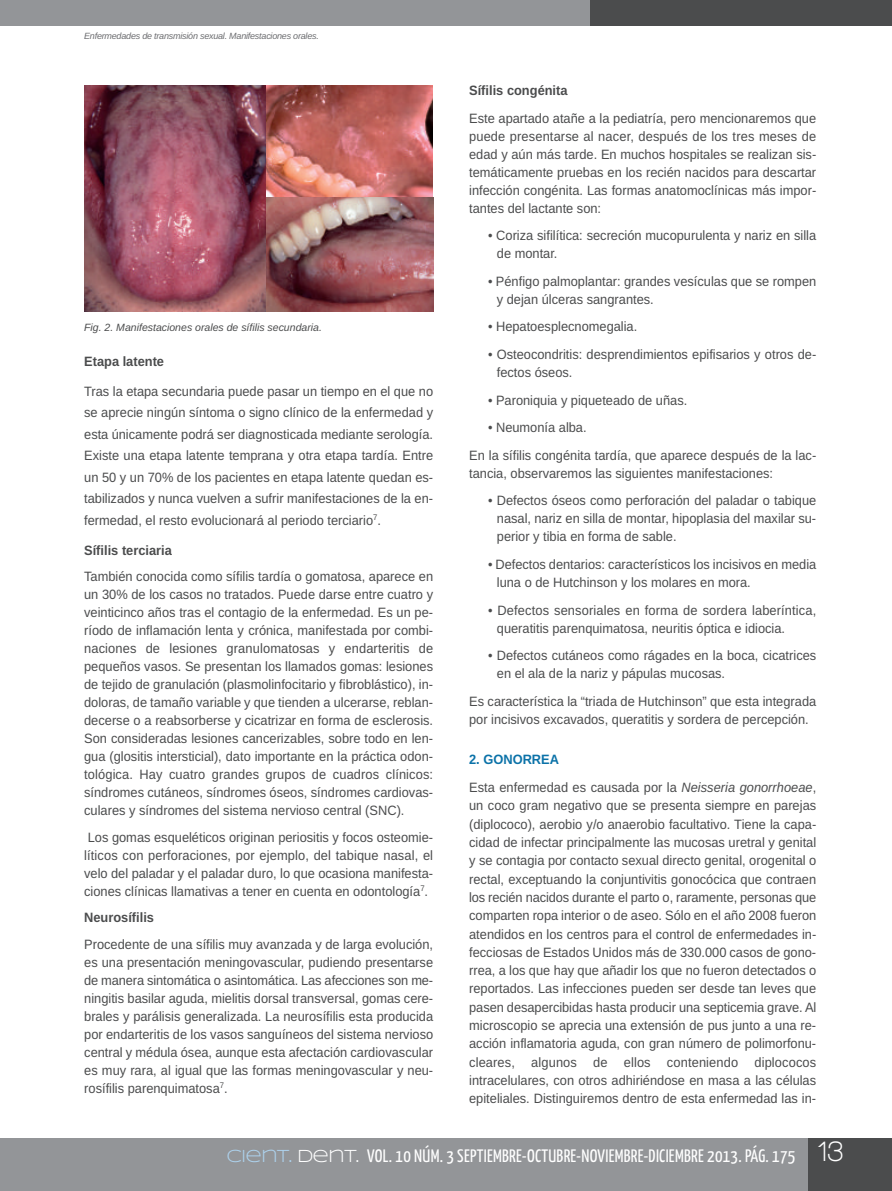
<style>
.page{position:relative;width:892px;height:1191px;background:#fff}
.page>*{position:absolute;margin:0;border:0;box-sizing:border-box;transform-origin:0 0}
.t1{font:700 30px "Walkway";color:#fff;scale:.9 1}
.t2{font:18px "Yanone Kaffeesatz";letter-spacing:.015em;color:#fff}
.t3{font:13.5px/18px "Arimo";color:#4b4c4d;scale:.95 1}
.t4{font:700 13.5px "Arimo";color:#4b4c4d;scale:.95 1}
.t5{font:italic 10.5px "Arimo";color:#4b4c4d}
.t6{font:italic 9px "Arimo";letter-spacing:-.025em;color:#6c6d70}
.s1{font-weight:700;color:#0b72a8}
.s2{font-style:italic}
.s3{font-family:"Syncopate";color:#add2ed}
.s4{font-family:"Syncopate"}
</style>
<div class="page">
<div style="left:0;top:1138px;width:891px;height:52px;background:#939598"></div>
<div style="left:0;top:0;width:598px;height:25px;background:#939598"></div>
<div style="left:590px;top:0;width:301px;height:25px;background:#4b4c4d"></div>
<div style="left:807px;top:1138px;width:84px;height:52px;background:#4b4c4d"></div>
<img style="left:84px;top:85px;width:182px;height:226px">
<img style="left:266px;top:85px;width:167px;height:112px">
<img style="left:266px;top:197px;width:167px;height:114px">
<p class="t6" style="left:84px;top:30px;width:236px">enfermedades de transmisión sexual. Manifestaciones orales.</p>
<p class="t5" style="left:84px;top:321px;width:239px">Fig. 2. Manifestaciones orales de sífilis secundaria.</p>
<p class="t4" style="left:84px;top:353px;width:86px">Etapa latente</p>
<p class="t3" style="left:84px;top:380px;width:368px;line-height:21.5px;text-align:justify">Tras la etapa secundaria puede pasar un tiempo en el que no se aprecie ningún síntoma o signo clínico de la enfermedad y esta únicamente podrá ser diagnosticada mediante serología.<br>Existe una etapa latente temprana y otra etapa tardía. Entre un 50 y un 70% de los pacientes en etapa latente quedan es&shy;tabilizados y nunca vuelven a sufrir manifestaciones de la en&shy;fermedad, el resto evolucionará al periodo terciario<sup>7</sup>.</p>
<p class="t4" style="left:84px;top:542px;width:94px">Sífilis terciaria</p>
<p class="t3" style="left:84px;top:567px;width:368px;text-align:justify">También conocida como sífilis tardía o gomatosa, aparece en un 30% de los casos no tratados. Puede darse entre cuatro y veinticinco años tras el contagio de la enfermedad. Es un pe&shy;ríodo de inflamación lenta y crónica, manifestada por combi&shy;naciones de lesiones granulomatosas y endarteritis de pequeños vasos. Se presentan los llamados gomas: lesiones de tejido de granulación (plasmolinfocitario y fibroblástico), in&shy;doloras, de tamaño variable y que tienden a ulcerarse, reblan&shy;decerse o a reabsorberse y cicatrizar en forma de esclerosis.<br>Son consideradas lesiones cancerizables, sobre todo en len&shy;gua (glositis intersticial), dato importante en la práctica odon&shy;tológica. hay cuatro grandes grupos de cuadros clínicos: síndromes cutáneos, síndromes óseos, síndromes cardiovas&shy;culares y síndromes del sistema nervioso central (SNC).</p>
<p class="t3" style="left:84px;top:828px;width:368px;text-align:justify">Los gomas esqueléticos originan periositis y focos osteomie&shy;líticos con perforaciones, por ejemplo, del tabique nasal, el velo del paladar y el paladar duro, lo que ocasiona manifesta&shy;ciones clínicas llamativas a tener en cuenta en odontología<sup>7</sup>.</p>
<p class="t4" style="left:84px;top:909px;width:75px">Neurosífilis</p>
<p class="t3" style="left:84px;top:935px;width:369px;text-align:justify">Procedente de una sífilis muy avanzada y de larga evolución, es una presentación meningovascular, pudiendo presentarse de manera sintomática o asintomática. Las afecciones son me&shy;ningitis basilar aguda, mielitis dorsal transversal, gomas cere&shy;brales y parálisis generalizada. La neurosífilis esta producida por endarteritis de los vasos sanguíneos del sistema nervioso central y médula ósea, aunque esta afectación cardiovascular es muy rara, al igual que las formas meningovascular y neu&shy;rosífilis parenquimatosa<sup>7</sup>.</p>
<p class="t4" style="left:469px;top:82px;width:105px">Sífilis congénita</p>
<p class="t3" style="left:469px;top:109px;width:367px;text-align:justify">Este apartado atañe a la pediatría, pero mencionaremos que puede presentarse al nacer, después de los tres meses de edad y aún más tarde. En muchos hospitales se realizan sis&shy;temáticamente pruebas en los recién nacidos para descartar infección congénita. Las formas anatomoclínicas más impor&shy;tantes del lactante son:</p>
<p class="t3" style="left:496px;top:226px;width:337px;text-indent:-9px">• Coriza sifilítica: secreción mucopurulenta y nariz en silla de montar.</p>
<p class="t3" style="left:496px;top:272px;width:337px;text-indent:-9px">• Pénfigo palmoplantar: grandes vesículas que se rompen y dejan úlceras sangrantes.</p>
<p class="t3" style="left:487px;top:318px;width:159px">• hepatoesplecnomegalia.</p>
<p class="t3" style="left:496px;top:345px;width:337px;text-indent:-9px">• Osteocondritis: desprendimientos epifisarios y otros de&shy;fectos óseos.</p>
<p class="t3" style="left:487px;top:391px;width:211px">• Paroniquia y piqueteado de uñas.</p>
<p class="t3" style="left:469px;top:414px;width:366px;line-height:27.6px;text-indent:19px">• Neumonía alba.<br>En la sífilis congénita tardía, que aparece después de la lac-</p>
<p class="t3" style="left:469px;top:464px;width:321px">tancia, observaremos las siguientes manifestaciones:</p>
<p class="t3" style="left:496px;top:491px;width:337px;text-align:justify;text-indent:-9px">• Defectos óseos como perforación del paladar o tabique nasal, nariz en silla de montar, hipoplasia del maxilar su&shy;perior y tibia en forma de sable.</p>
<p class="t3" style="left:496px;top:555px;width:337px;text-indent:-9px">• Defectos dentarios: característicos los incisivos en media luna o de hutchinson y los molares en mora.</p>
<p class="t3" style="left:496px;top:601px;width:337px;text-indent:-9px">• Defectos sensoriales en forma de sordera laberíntica, queratitis parenquimatosa, neuritis óptica e idiocia.</p>
<p class="t3" style="left:496px;top:646px;width:337px;text-indent:-9px">• Defectos cutáneos como rágades en la boca, cicatrices en el ala de la nariz y pápulas mucosas.</p>
<p class="t3" style="left:469px;top:692px;width:366px">Es característica la “triada de hutchinson” que esta integrada por incisivos excavados, queratitis y sordera de percepción.</p>
<p class="t3" style="left:469px;top:745px;width:367px;line-height:27.9px"><span class="s1">2. GONORREA<br></span>Esta enfermedad es causada por la <span class="s2">neisseria gonorrhoeae</span>,</p>
<p class="t3" style="left:469px;top:796px;width:367px;text-align:justify">un coco gram negativo que se presenta siempre en parejas (diplococo), aerobio y/o anaerobio facultativo. Tiene la capa&shy;cidad de infectar principalmente las mucosas uretral y genital y se contagia por contacto sexual directo genital, orogenital o rectal, exceptuando la conjuntivitis gonocócica que contraen los recién nacidos durante el parto o, raramente, personas que comparten ropa interior o de aseo. Sólo en el año 2008 fueron atendidos en los centros para el control de enfermedades in&shy;fecciosas de Estados unidos más de 330.000 casos de gono&shy;rrea, a los que hay que añadir los que no fueron detectados o reportados. Las infecciones pueden ser desde tan leves que pasen desapercibidas hasta producir una septicemia grave. Al microscopio se aprecia una extensión de pus junto a una re&shy;acción inflamatoria aguda, con gran número de polimorfonu&shy;cleares, algunos de ellos conteniendo diplococos intracelulares, con otros adhiriéndose en masa a las células epiteliales. Distinguiremos dentro de esta enfermedad las in-</p>
<h2 class="t2" style="left:226px;top:1144px;width:570px"><span class="s3">CIENT.</span> <span class="s4">DENT.</span> VOL. 10 NÚM. 3 SEPTIEMBRE-OCTUBRE-NOVIEMBRE-DICIEMBRE 2013. PÁG. 175</h2>
<h1 class="t1" style="left:815px;top:1135px;width:31px">13</h1>
</div>
